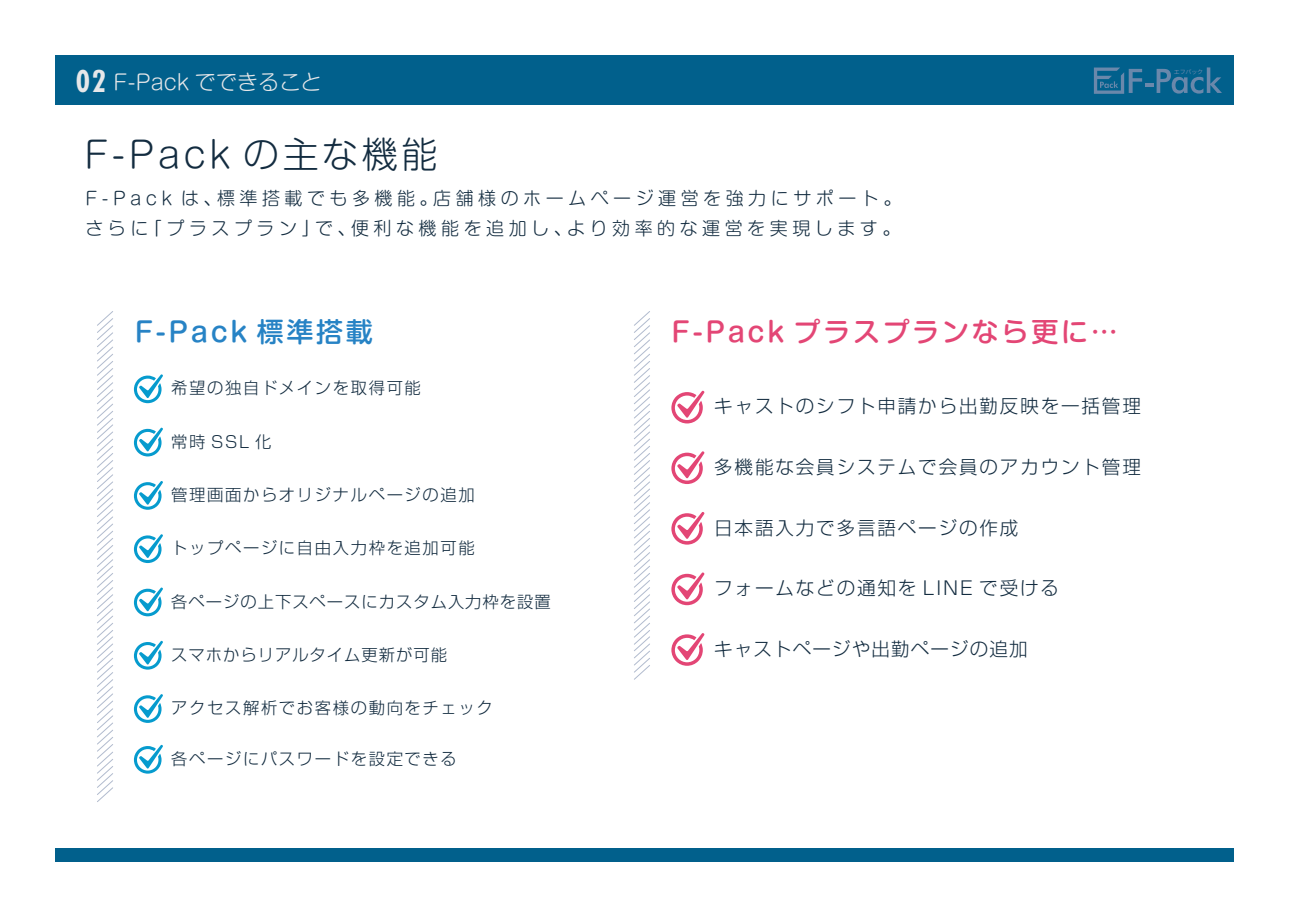
<style>
.page{position:relative;width:1289px;height:919px;background:#fff}
.page>*{position:absolute;margin:0;border:0;box-sizing:border-box;transform-origin:0 0}
.t1{font:300 36px "Shin M Go Pro";letter-spacing:.1em;color:#132c40}
.t2{font:700 33px "Futura PT Cond";color:#e6e7e9}
.t3{font:500 27px "Shin M Go Pro";letter-spacing:.1em;color:#e34675}
.t4{font:500 27px "Shin M Go Pro";letter-spacing:.1em;color:#2783c5}
.t5{font:300 21px "Shin M Go Pro";letter-spacing:.01em;color:#e6e7e9}
.t6{font:300 18.6px "Shin Go Pro";letter-spacing:.1em;color:#132c40}
.t7{font:300 18.6px "Shin Go Pro";letter-spacing:.06em;color:#132c40}
.t8{font:300 18px/30px "Shin M Go Pro";letter-spacing:.25em;color:#132c40}
.t9{font:300 16.35px "Shin Go Pro";letter-spacing:.1em;color:#132c40}
.t10{font:300 16.35px "Shin Go Pro";letter-spacing:.06em;color:#132c40}
.t11{font:100 6px "Noto Sans JP";letter-spacing:-.01em;color:#6a88ab}
</style>
<div class="page">
<div style="left:55px;top:55px;width:1178px;height:50px;background:#01608c"></div>
<div style="left:55px;top:847px;width:1178px;height:14px;background:#01608c"></div>
<svg style="left:1093px;top:67px;width:128px;height:27px"></svg>
<svg style="left:134px;top:374px;width:29px;height:29px"></svg>
<svg style="left:134px;top:427px;width:29px;height:29px"></svg>
<svg style="left:134px;top:481px;width:29px;height:28px"></svg>
<svg style="left:134px;top:534px;width:29px;height:29px"></svg>
<svg style="left:134px;top:587px;width:29px;height:29px"></svg>
<svg style="left:134px;top:640px;width:29px;height:29px"></svg>
<svg style="left:134px;top:694px;width:29px;height:28px"></svg>
<svg style="left:134px;top:744px;width:29px;height:29px"></svg>
<svg style="left:671px;top:390px;width:33px;height:33px"></svg>
<svg style="left:671px;top:451px;width:33px;height:33px"></svg>
<svg style="left:671px;top:512px;width:33px;height:32px"></svg>
<svg style="left:671px;top:572px;width:33px;height:33px"></svg>
<svg style="left:671px;top:633px;width:33px;height:32px"></svg>
<svg style="left:97px;top:311px;width:16px;height:491px"></svg>
<svg style="left:634px;top:311px;width:16px;height:369px"></svg>
<h2 class="t2" style="left:76px;top:62px;width:32px">02</h2>
<p class="t5" style="left:114px;top:65px;width:210px">F-Pack でできること</p>
<h1 class="t1" style="left:84px;top:125px;width:355px">F-Pack の主な機能</h1>
<p class="t8" style="left:85px;top:181px;width:817px">F-Pack は、標準搭載でも多機能。店舗様のホームページ運営を強力にサポート。さらに「プラスプラン」で、便利な機能を追加し、より効率的な運営を実現します。</p>
<h3 class="t4" style="left:135px;top:310px;width:240px">F-Pack 標準搭載</h3>
<p class="t9" style="left:171px;top:374px;width:251px">希望の独自ドメインを取得可能</p>
<p class="t9" style="left:171px;top:428px;width:102px">常時 SSL 化</p>
<p class="t9" style="left:171px;top:481px;width:305px">管理画面からオリジナルページの追加</p>
<p class="t9" style="left:171px;top:534px;width:305px">トップページに自由入力枠を追加可能</p>
<p class="t10" style="left:171px;top:587px;width:381px">各ページの上下スペースにカスタム入力枠を設置</p>
<p class="t10" style="left:171px;top:641px;width:277px">スマホからリアルタイム更新が可能</p>
<p class="t9" style="left:171px;top:694px;width:323px">アクセス解析でお客様の動向をチェック</p>
<p class="t9" style="left:171px;top:745px;width:287px">各ページにパスワードを設定できる</p>
<h3 class="t3" style="left:671px;top:310px;width:447px">F-Pack プラスプランなら更に…</h3>
<p class="t6" style="left:714px;top:391px;width:428px">キャストのシフト申請から出勤反映を一括管理</p>
<p class="t6" style="left:714px;top:451px;width:428px">多機能な会員システムで会員のアカウント管理</p>
<p class="t6" style="left:714px;top:512px;width:306px">日本語入力で多言語ページの作成</p>
<p class="t6" style="left:714px;top:572px;width:346px">フォームなどの通知を LINE で受ける</p>
<p class="t7" style="left:714px;top:633px;width:315px">キャストページや出勤ページの追加</p>
<p class="t11" style="left:1173px;top:68px;width:31px">エフパック</p>
</div>
